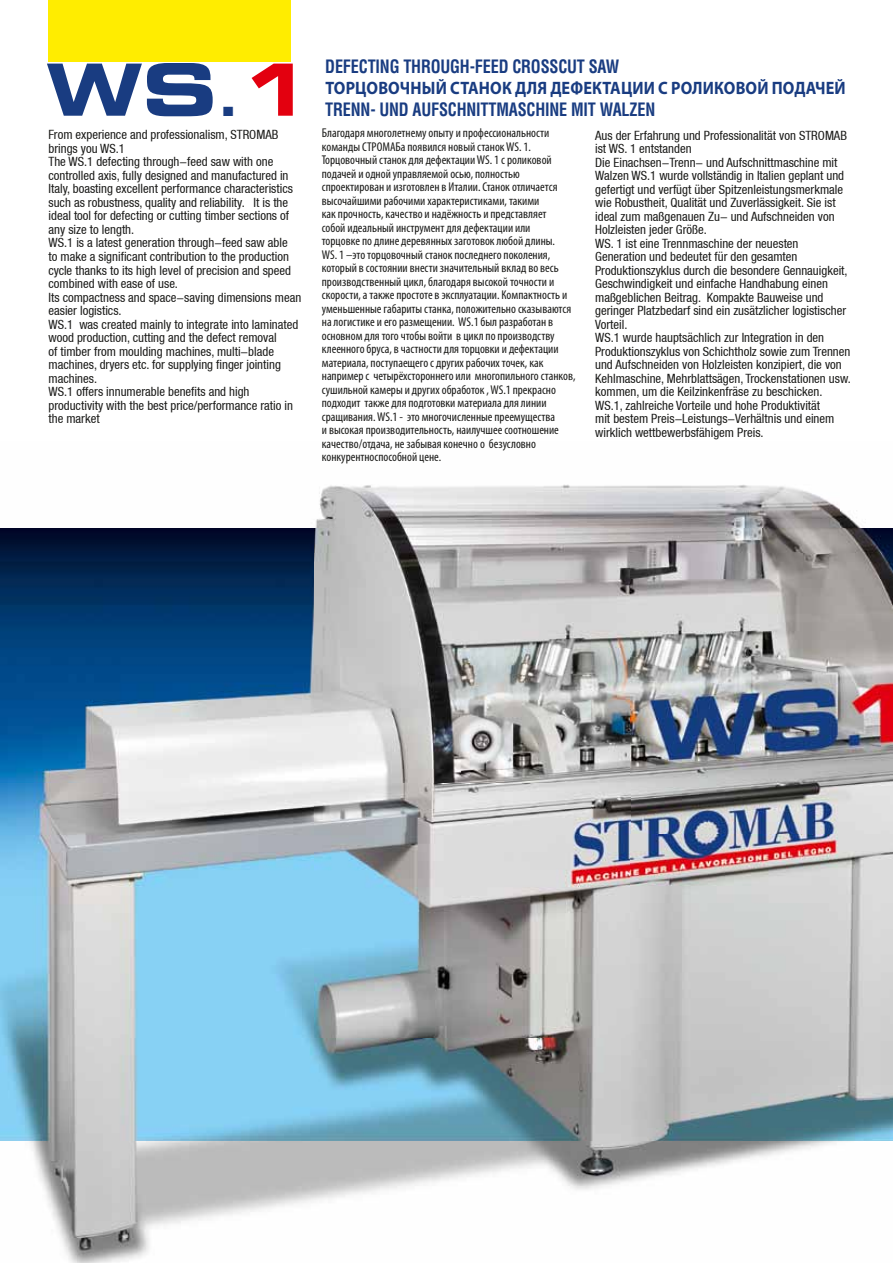
<style>
.page{position:relative;width:893px;height:1263px;background:#fff}
.page>*{position:absolute;margin:0;border:0;box-sizing:border-box;transform-origin:0 0}
.t1{font:72px "Eurostile Bold Extended Two";color:#193c81}
.t2{font:700 condensed 18px "Helvetica";letter-spacing:-.01em;color:#193c81;scale:.9 1}
.t3{font:700 18px "Myriad Pro";letter-spacing:.01em;color:#193c81;scale:.9 1}
.t4{font:condensed 12.75px/13.5px "Helvetica Neue";color:#1a1a18}
.t5{font:condensed 12.75px/13.5px "Myriad Pro";color:#1a1a18}
.s1{font-size:45px}
.s2{color:#e3000f}
</style>
<div class="page">
<div style="left:49px;top:0;width:242px;height:61px;background:#ffed00"></div>
<img style="left:0;top:484px;width:893px;height:779px">
<h1 class="t1" style="left:46px;top:39px;width:266px">WS<span class="s1">.</span><span class="s2">1</span></h1>
<h2 class="t2" style="left:325px;top:55px;width:328px">DEFECTING THROUGH-FEED CROSSCUT SAW</h2>
<h2 class="t3" style="left:325px;top:78px;width:580px">ТОРЦОВОЧНЫЙ СТАНОК ДЛЯ ДЕФЕКТАЦИИ С РОЛИКОВОЙ ПОДАЧЕЙ</h2>
<h2 class="t2" style="left:325px;top:98px;width:368px">TRENN- UND AUFSCHNITTMASCHINE MIT WALZEN</h2>
<p class="t4" style="left:49px;top:128px;width:254px">From experience and professionalism, STROMAB brings you WS.1<br>The WS.1 defecting through-feed saw with one controlled axis, fully designed and manufactured in Italy, boasting excellent performance characteristics such as robustness, quality and reliability. It is the ideal tool for defecting or cutting timber sections of any size to length.<br>WS.1 is a latest generation through-feed saw able<br>to make a significant contribution to the production cycle thanks to its high level of precision and speed combined with ease of use.<br>Its compactness and space-saving dimensions mean easier logistics.<br>WS.1 was created mainly to integrate into laminated wood production, cutting and the defect removal<br>of timber from moulding machines, multi-blade machines, dryers etc. for supplying finger jointing machines.<br>WS.1 offers innumerable benefits and high productivity with the best price/performance ratio in the market</p>
<p class="t5" style="left:322px;top:126px;width:255px">Благодаря многолетнему опыту и профессиональности команды СТРОМАБа появился новый станок WS. 1.<br>Торцовочный станок для дефектации WS. 1 с роликовой подачей и одной управляемой осью, полностью спроектирован и изготовлен в Италии. Станок отличается высочайшими рабочими характеристиками, такими<br>как прочность, качество и надёжность и представляет<br>собой идеальный инструмент для дефектации или<br>торцовке по длине деревянных заготовок любой длины.<br>WS. 1 –это торцовочный станок последнего поколения, который в состоянии внести значительный вклад во весь производственный цикл, благодаря высокой точности и скорости, а также простоте в эксплуатации. Компактность и уменьшенные габариты станка, положительно сказываются на логистике и его размещении. WS.1 был разработан в основном для того чтобы войти в цикл по производству клеенного бруса, в частности для торцовки и дефектации материала, поступаещего с других рабочих точек, как например с четырёхстороннего или многопильного станков, сушильной камеры и других обработок , WS.1 прекрасно подходит также для подготовки материала для линии сращивания. WS.1 - это многочисленные преемущества<br>и высокая производительность, наилучшее соотношение качество/отдача, не забывая конечно о безусловно конкурентноспособной цене.</p>
<p class="t4" style="left:595px;top:128px;width:257px">Aus der Erfahrung und Professionalität von STROMAB ist WS. 1 entstanden<br>Die Einachsen-Trenn- und Aufschnittmaschine mit Walzen WS.1 wurde vollständig in Italien geplant und gefertigt und verfügt über Spitzenleistungsmerkmale wie Robustheit, Qualität und Zuverlässigkeit. Sie ist ideal zum maßgenauen Zu- und Aufschneiden von Holzleisten jeder Größe.<br>WS. 1 ist eine Trennmaschine der neuesten Generation und bedeutet für den gesamten Produktionszyklus durch die besondere Gennauigkeit, Geschwindigkeit und einfache Handhabung einen maßgeblichen Beitrag. Kompakte Bauweise und geringer Platzbedarf sind ein zusätzlicher logistischer Vorteil.<br>WS.1 wurde hauptsächlich zur Integration in den Produktionszyklus von Schichtholz sowie zum Trennen und Aufschneiden von Holzleisten konzipiert, die von Kehlmaschine, Mehrblattsägen, Trockenstationen usw. kommen, um die Keilzinkenfräse zu beschicken.<br>WS.1, zahlreiche Vorteile und hohe Produktivität<br>mit bestem Preis-Leistungs-Verhältnis und einem wirklich wettbewerbsfähigem Preis.</p>
</div>
